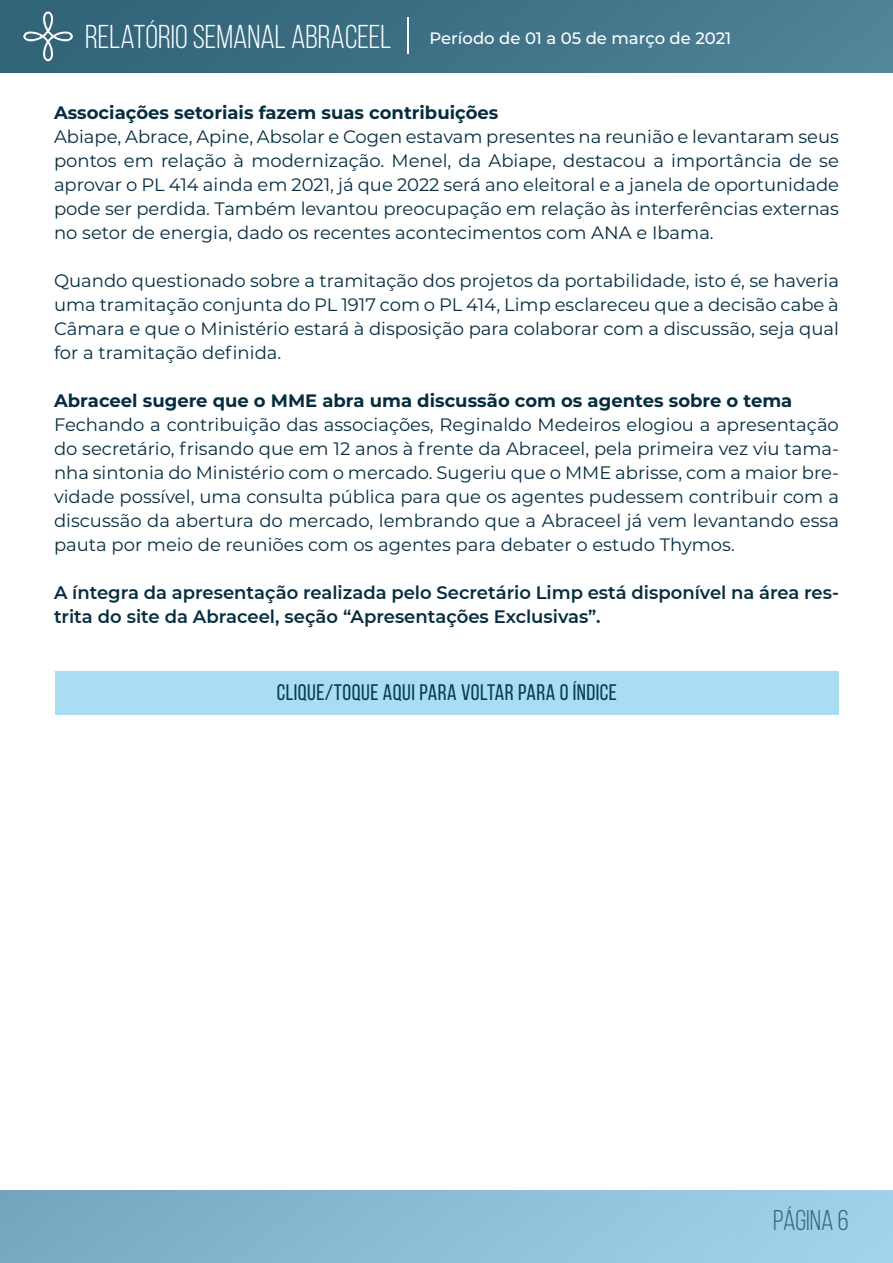
<style>
.page{position:relative;width:893px;height:1263px;background:#fff}
.page>*{position:absolute;margin:0;border:0;box-sizing:border-box;transform-origin:0 0}
.t1{font:33px "Bebas Neue";color:#fff}
.t2{font:28.5px "Bebas Neue";color:#326479}
.t3{font:22.5px "Bebas Neue";letter-spacing:.02em;color:#014153}
.t4{font:18px/24px "Montserrat";color:#062d3f;text-align:justify}
.t5{font:600 18px/24px "Montserrat";color:#062d3f}
.t6{font:700 18px "Montserrat";color:#062d3f}
.t7{font:500 16.5px "Montserrat";color:#fff}
</style>
<div class="page">
<img style="left:0;top:0;width:893px;height:72px">
<img style="left:21px;top:10px;width:53px;height:52px">
<hr style="left:407px;top:17px;width:2px;height:37px;background:#fff">
<div style="left:55px;top:672px;width:783px;height:43px;background:#aadcf4"></div>
<h1 class="t1" style="left:85px;top:19px;width:308px">RELATÓRIO SEMANAL ABRACEEL</h1>
<p class="t7" style="left:429px;top:26px;width:303px">Período de 01 a 05 de março de 2021</p>
<p class="t6" style="left:54px;top:100px;width:446px">Associações setoriais fazem suas contribuições</p>
<p class="t4" style="left:54px;top:124px;width:787px">Abiape, Abrace, Apine, Absolar e Cogen estavam presentes na reunião e levantaram seus pontos em relação à modernização. Menel, da Abiape, destacou a importância de se aprovar o PL 414 ainda em 2021, já que 2022 será ano eleitoral e a janela de oportunidade pode ser perdida. Também levantou preocupação em relação às interferências externas no setor de energia, dado os recentes acontecimentos com ANA e Ibama.</p>
<p class="t4" style="left:54px;top:268px;width:786px">Quando questionado sobre a tramitação dos projetos da portabilidade, isto é, se haveria uma tramitação conjunta do PL 1917 com o PL 414, Limp esclareceu que a decisão cabe à Câmara e que o Ministério estará à disposição para colaborar com a discussão, seja qual for a tramitação definida.</p>
<p class="t6" style="left:54px;top:388px;width:740px">Abraceel sugere que o MME abra uma discussão com os agentes sobre o tema</p>
<p class="t4" style="left:54px;top:412px;width:786px">Fechando a contribuição das associações, Reginaldo Medeiros elogiou a apresentação do secretário, frisando que em 12 anos à frente da Abraceel, pela primeira vez viu tama&shy;nha sintonia do Ministério com o mercado. Sugeriu que o MME abrisse, com a maior bre&shy;vidade possível, uma consulta pública para que os agentes pudessem contribuir com a discussão da abertura do mercado, lembrando que a Abraceel já vem levantando essa pauta por meio de reuniões com os agentes para debater o estudo Thymos.</p>
<p class="t5" style="left:54px;top:580px;width:786px">A íntegra da apresentação realizada pelo Secretário Limp está disponível na área res&shy;trita do site da Abraceel, seção “Apresentações Exclusivas”.</p>
<p class="t3" style="left:277px;top:680px;width:342px">CLIQUE/TOQUE AQUI PARA VOLTAR PARA O ÍNDICE</p>
<h2 class="t2" style="left:773px;top:1205px;width:77px">PÁGINA 6</h2>
</div>
